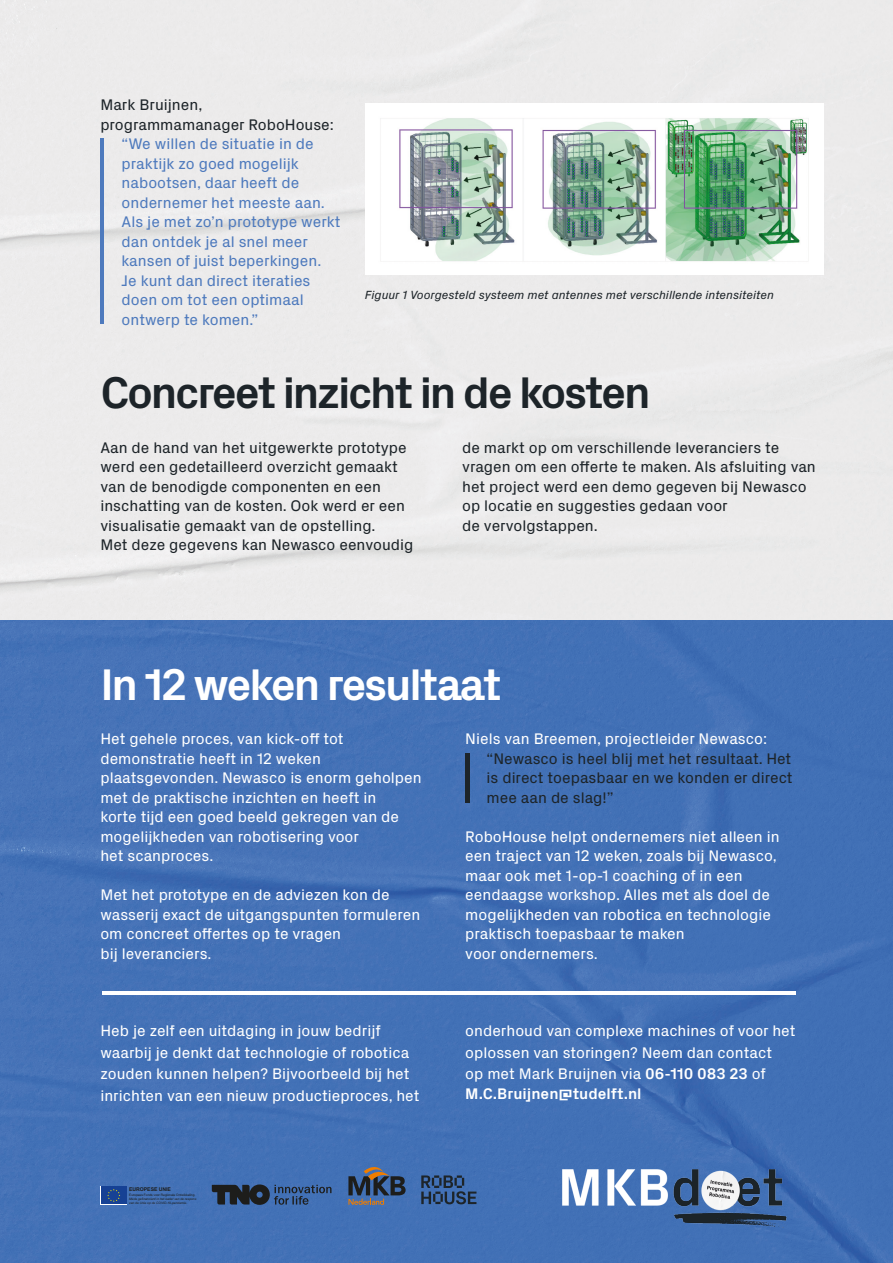
<style>
.page{position:relative;width:893px;height:1263px;background:#fff}
.page>*{position:absolute;margin:0;border:0;box-sizing:border-box;transform-origin:0 0}
.t1{font:700 45px "Px Grotesk Pan";letter-spacing:-.05em;color:#1d2429}
.t2{font:700 45px "Px Grotesk Pan";letter-spacing:-.05em;color:#fff}
.t3{font:15.6px/19.5px "Px Grotesk Pan";color:#fff}
.t4{font:15.6px/19.5px "Px Grotesk Pan";color:#1d2429}
.t5{font:15.6px/19.5px "Px Grotesk Pan";color:#4e7abd}
.t6{font:700 15.6px "Px Grotesk Pan";color:#fff}
.t7{font:italic 12px "Px Grotesk Pan";color:#1d2429}
.t8{font:700 5.1px "Arial";letter-spacing:-.01em;color:#1d1d1b}
.t9{font:italic 3.15px/3.9px "Arial";color:#1d1d1b}
.s1{font-style:normal}
.s2{font-weight:700}
</style>
<div class="page">
<hr style="left:100px;top:138px;width:4px;height:186px;background:#4e7abd">
<div style="left:0;top:620px;width:893px;height:643px;background:#4371b6"></div>
<div style="left:465px;top:753px;width:5px;height:50px;background:#1d2429"></div>
<img style="left:380px;top:117px;width:429px;height:145px">
<img style="left:555px;top:1151px;width:232px;height:82px">
<svg style="left:348px;top:1165px;width:58px;height:40px"></svg>
<svg style="left:421px;top:1175px;width:55px;height:29px"></svg>
<svg style="left:100px;top:1186px;width:27px;height:18px"></svg>
<div style="left:101px;top:1187px;width:26px;height:17px;background:#164194"></div>
<svg style="left:107px;top:1189px;width:13px;height:13px"></svg>
<svg style="left:212px;top:1184px;width:119px;height:21px"></svg>
<hr style="left:102px;top:991px;width:694px;height:4px;background:#fff">
<p class="t4" style="left:100px;top:95px;width:235px">Mark Bruijnen, programmamanager RoboHouse:</p>
<p class="t5" style="left:122px;top:134px;width:220px">“We willen de situatie in de praktijk zo goed mogelijk nabootsen, daar heeft de ondernemer het meeste aan.<br>Als je met zo’n prototype werkt dan ontdek je al snel meer kansen of juist beperkingen.</p>
<p class="t5" style="left:122px;top:270px;width:190px">Je kunt dan direct iteraties doen om tot een optimaal ontwerp te komen.”</p>
<p class="t7" style="left:365px;top:287px;width:411px">Figuur 1 Voorgesteld systeem met antennes met verschillende intensiteiten</p>
<p class="t1" style="left:100px;top:361px;width:552px">Concreet inzicht in de kosten</p>
<p class="t4" style="left:100px;top:437px;width:308px">Aan de hand van het uitgewerkte prototype werd een gedetailleerd overzicht gemaakt van de benodigde componenten en een inschatting van de kosten. Ook werd er een visualisatie gemaakt van de opstelling.</p>
<p class="t4" style="left:100px;top:534px;width:314px">Met deze gegevens kan Newasco eenvoudig</p>
<p class="t4" style="left:462px;top:437px;width:355px">de markt op om verschillende leveranciers te vragen om een offerte te maken. Als afsluiting van het project werd een demo gegeven bij Newasco op locatie en suggesties gedaan voor</p>
<p class="t4" style="left:462px;top:515px;width:137px">de vervolgstappen.</p>
<p class="t2" style="left:100px;top:653px;width:403px">In 12 weken resultaat</p>
<p class="t3" style="left:100px;top:728px;width:323px">Het gehele proces, van kick-off tot demonstratie heeft in 12 weken plaatsgevonden. Newasco is enorm geholpen met de praktische inzichten en heeft in<br>korte tijd een goed beeld gekregen van de mogelijkheden van robotisering voor</p>
<p class="t3" style="left:100px;top:845px;width:115px">het scanproces.</p>
<p class="t3" style="left:100px;top:884px;width:321px">Met het prototype en de adviezen kon de wasserij exact de uitgangspunten formuleren om concreet offertes op te vragen</p>
<p class="t3" style="left:100px;top:943px;width:113px">bij leveranciers.</p>
<p class="t3" style="left:100px;top:1020px;width:321px;line-height:21.5px">Heb je zelf een uitdaging in jouw bedrijf waarbij je denkt dat technologie of robotica zouden kunnen helpen? Bijvoorbeeld bij het inrichten van een nieuw productieproces, het</p>
<p class="t8" style="left:129px;top:1186px;width:43px">EUROPESE UNIE</p>
<p class="t9" style="left:129px;top:1193px;width:69px"><span class="s1">Europees Fonds voor Regionale Ontwikkeling.<br></span>Mede gefinancierd in het kader van de respons van de Unie op de COVID-19-pandemie.</p>
<p class="t3" style="left:465px;top:728px;width:303px">Niels van Breemen, projectleider Newasco:</p>
<p class="t4" style="left:487px;top:748px;width:308px;text-align:justify">“Newasco is heel blij met het resultaat. Het is direct toepasbaar en we konden er direct mee aan de slag!”</p>
<p class="t3" style="left:465px;top:826px;width:316px">RoboHouse helpt ondernemers niet alleen in een traject van 12 weken, zoals bij Newasco, maar ook met 1-op-1 coaching of in een eendaagse workshop. Alles met als doel de mogelijkheden van robotica en technologie praktisch toepasbaar te maken</p>
<p class="t3" style="left:465px;top:943px;width:134px">voor ondernemers.</p>
<p class="t3" style="left:465px;top:1020px;width:332px;line-height:21.5px">onderhoud van complexe machines of voor het oplossen van storingen? Neem dan contact<br>op met Mark Bruijnen via <span class="s2">06-110 083 23</span> of</p>
<p class="t6" style="left:465px;top:1082px;width:178px">M.C.Bruijnen@tudelft.nl</p>
</div>
